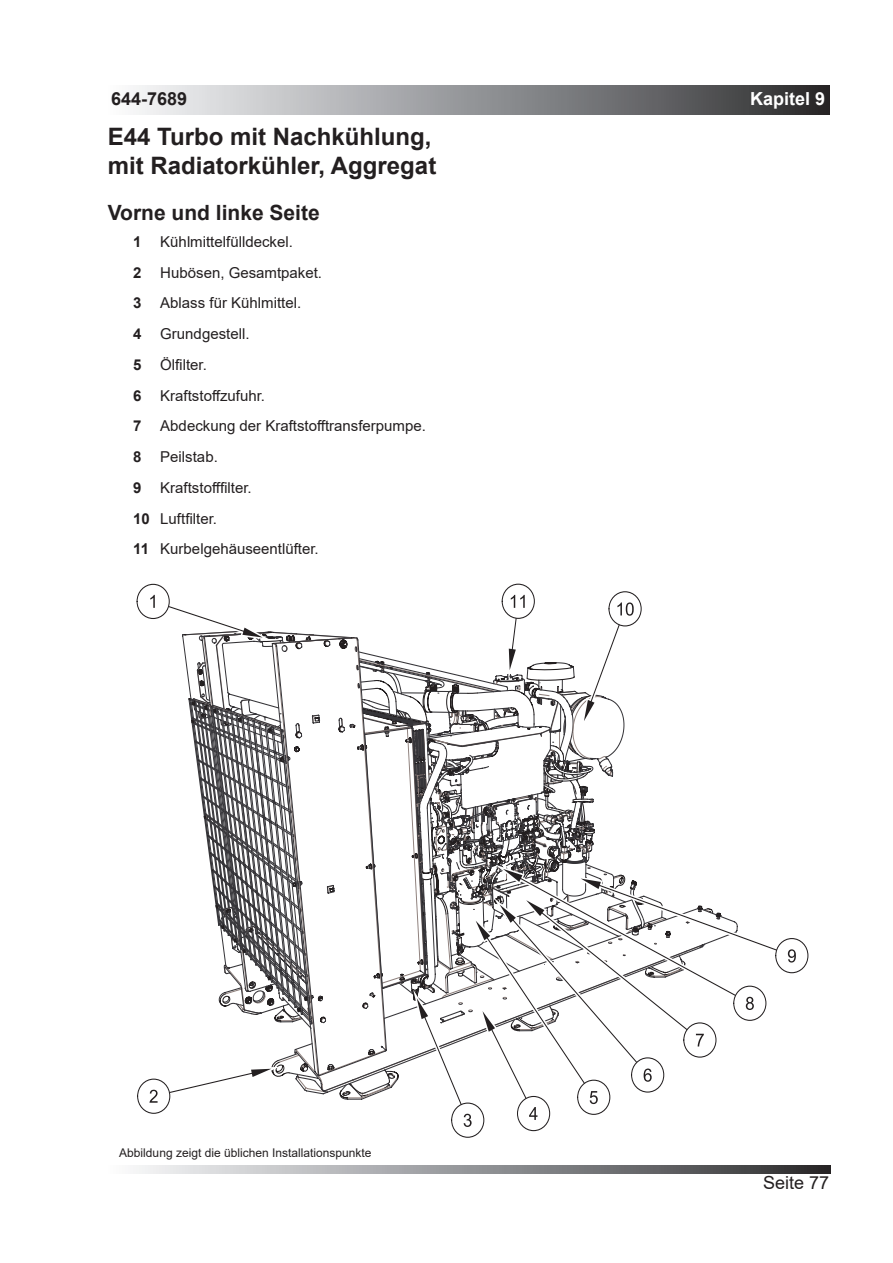
<style>
.page{position:relative;width:893px;height:1263px;background:#fff}
.page>*{position:absolute;margin:0;border:0;box-sizing:border-box;transform-origin:0 0}
.t1{font:700 24px/28.8px "Arial";color:#231f20}
.t2{font:700 21px "Arial";color:#231f20}
.t3{font:700 18px "Arial";color:#231f20}
.t4{font:700 18px "Arial";color:#fff}
.t5{font:18px "Arial";color:#231f20}
.t6{font:15px/30.8px "Arial";color:#231f20}
.t7{font:12px "Arial";color:#231f20}
.s1{font-weight:700}
</style>
<div class="page">
<div style="left:106px;top:85px;width:723px;height:29px;background:linear-gradient(to right,#fcfdff,#2d2e30)"></div>
<svg style="left:136px;top:1165px;width:694px;height:8px;background:#909193"></svg>
<div style="left:137px;top:584px;width:33px;height:35px;background:#fff;border:1px solid #231f20;border-radius:50%"></div>
<svg style="left:137px;top:1078px;width:33px;height:36px"></svg>
<svg style="left:451px;top:1102px;width:33px;height:36px"></svg>
<svg style="left:517px;top:1096px;width:33px;height:35px"></svg>
<div style="left:775px;top:938px;width:33px;height:35px;background:#fff;border:1px solid #231f20;border-radius:50%"></div>
<svg style="left:608px;top:591px;width:34px;height:35px"></svg>
<svg style="left:502px;top:584px;width:33px;height:35px"></svg>
<svg style="left:149px;top:595px;width:647px;height:532px"></svg>
<p class="t3" style="left:111px;top:86px;width:78px">644-7689</p>
<p class="t4" style="left:750px;top:86px;width:77px">Kapitel 9</p>
<h1 class="t1" style="left:108px;top:122px;width:330px">E44 Turbo mit Nachkühlung, mit Radiatorkühler, Aggregat</h1>
<h2 class="t2" style="left:108px;top:198px;width:214px">Vorne und linke Seite</h2>
<p class="t6" style="left:133px;top:226px;width:294px"><span class="s1">1</span> Kühlmittelfülldeckel.<br><span class="s1">2</span> Hubösen, Gesamtpaket.<br><span class="s1">3</span> Ablass für Kühlmittel.<br><span class="s1">4</span> Grundgestell.<br><span class="s1">5</span> Ölfilter.<br><span class="s1">6</span> Kraftstoffzufuhr.<br><span class="s1">7</span> Abdeckung der Kraftstofftransferpumpe.<br><span class="s1">8</span> Peilstab.<br><span class="s1">9</span> Kraftstofffilter.<br><span class="s1">10</span> Luftfilter.<br><span class="s1">11</span> Kurbelgehäuseentlüfter.</p>
<p class="t7" style="left:119px;top:1144px;width:254px">Abbildung zeigt die üblichen Installationspunkte</p>
<p class="t5" style="left:763px;top:1170px;width:68px">Seite 77</p>
</div>
